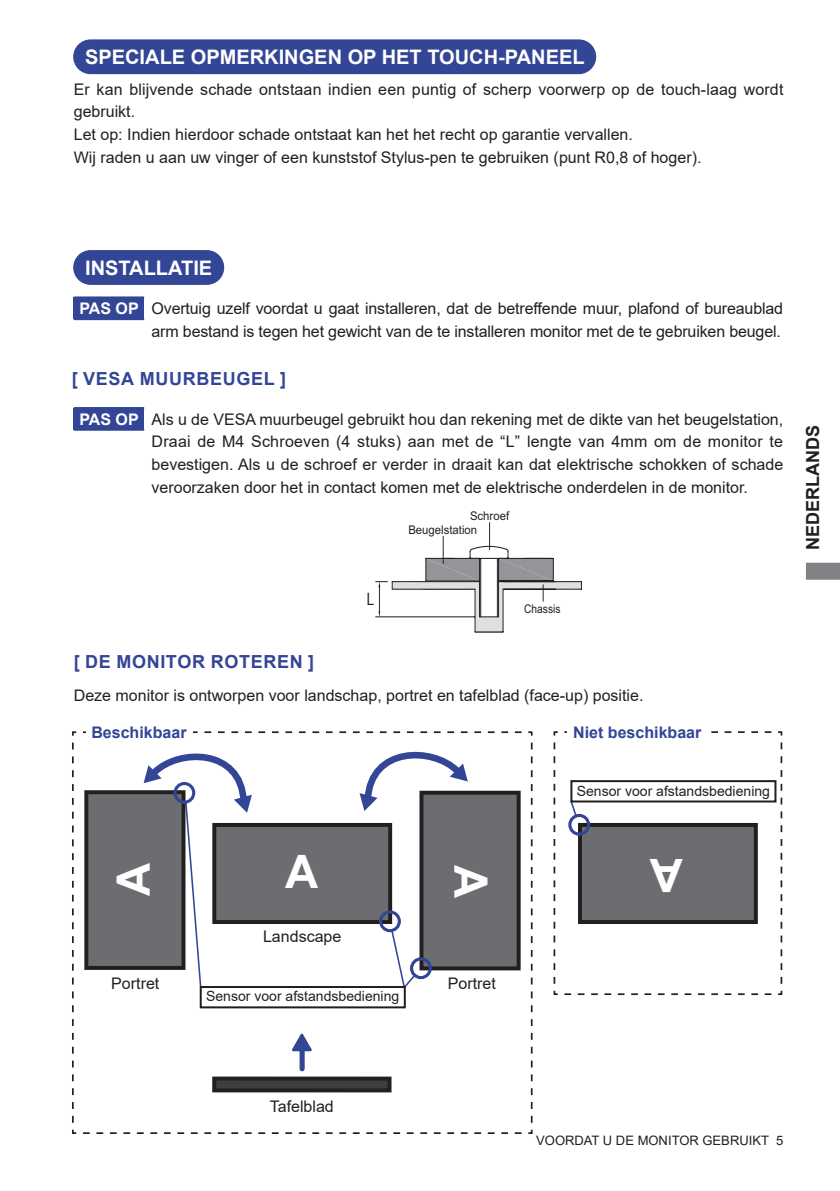
<style>
.page{position:relative;width:840px;height:1191px;background:#fff}
.page>*{position:absolute;margin:0;border:0;box-sizing:border-box;transform-origin:0 0}
.t1{font:700 46px "Arial";color:#fff}
.t2{font:700 20px "Arial";color:#fff}
.t3{font:700 18px "Arial";letter-spacing:.035em;color:#334595}
.t4{font:700 18px "Arial";color:#231f20}
.t5{font:16px/22.6px "Arial";color:#231f20}
.t6{font:700 16px "Arial";color:#334595}
.t7{font:700 16px "Arial";color:#fff}
.t8{font:16px "Koz Go Pro Regular 90 msp RKSJ H";color:#231f20;scale:.94 1}
.t9{font:14px "Arial";color:#231f20}
.t10{font:13px "Arial";color:#231f20}
.t11{font:12px/14.4px "Arial";color:#231f20;scale:.94 1}
.t12{font:12px "Arial";color:#231f20;scale:.85 1}
</style>
<div class="page">
<svg style="left:806px;top:562px;width:33px;height:18px"></svg>
<svg style="left:375px;top:522px;width:206px;height:110px"></svg>
<svg style="left:72px;top:731px;width:461px;height:403px"></svg>
<div style="left:86px;top:724px;width:106px;height:23px;background:#fff"></div>
<svg style="left:553px;top:731px;width:229px;height:265px"></svg>
<div style="left:567px;top:724px;width:139px;height:19px;background:#fff"></div>
<div style="left:214px;top:825px;width:176px;height:97px;background:#6c6d70"></div>
<div style="left:212px;top:823px;width:180px;height:101px;border:4px solid #231f20"></div>
<div style="left:86px;top:792px;width:97px;height:176px;background:#6c6d70"></div>
<div style="left:84px;top:790px;width:101px;height:180px;border:4px solid #231f20"></div>
<div style="left:421px;top:792px;width:97px;height:176px;background:#6c6d70"></div>
<div style="left:419px;top:790px;width:101px;height:180px;border:4px solid #231f20"></div>
<div style="left:379px;top:910px;width:21px;height:22px;border:3px solid #334595;border-radius:50%"></div>
<div style="left:410px;top:957px;width:21px;height:22px;border:3px solid #334595;border-radius:50%"></div>
<svg style="left:390px;top:928px;width:27px;height:61px"></svg>
<div style="left:200px;top:986px;width:205px;height:22px;border:2px solid #231f20"></div>
<svg style="left:143px;top:752px;width:109px;height:236px"></svg>
<svg style="left:359px;top:752px;width:108px;height:59px"></svg>
<svg style="left:569px;top:799px;width:8px;height:19px"></svg>
<div style="left:579px;top:825px;width:176px;height:97px;background:#6c6d70"></div>
<div style="left:577px;top:823px;width:180px;height:101px;border:4px solid #231f20"></div>
<div style="left:568px;top:814px;width:22px;height:21px;border:3px solid #334595;border-radius:50%"></div>
<div style="left:214px;top:1078px;width:175px;height:12px;background:#3e3e3f"></div>
<div style="left:212px;top:1076px;width:179px;height:16px;border:4px solid #231f20"></div>
<svg style="left:288px;top:1029px;width:26px;height:24px"></svg>
<div style="left:299px;top:1050px;width:5px;height:18px;background:#334595"></div>
<div style="left:74px;top:251px;width:149px;height:33px;background:#334595;border-radius:17px"></div>
<div style="left:73px;top:250px;width:151px;height:35px;border:1px solid #334595;border-radius:17px"></div>
<div style="left:74px;top:297px;width:70px;height:22px;background:#334595"></div>
<hr style="left:74px;top:318px;width:70px;height:2px;background:#334595">
<hr style="left:74px;top:296px;width:70px;height:2px;background:#334595">
<div style="left:74px;top:408px;width:70px;height:22px;background:#334595"></div>
<hr style="left:74px;top:429px;width:70px;height:2px;background:#334595">
<hr style="left:74px;top:407px;width:70px;height:2px;background:#334595">
<div style="left:570px;top:780px;width:206px;height:22px;border:2px solid #231f20"></div>
<div style="left:74px;top:40px;width:521px;height:34px;background:#334595;border-radius:17px"></div>
<div style="left:73px;top:39px;width:523px;height:35px;border:1px solid #334595;border-radius:17px"></div>
<p class="t2" style="left:85px;top:43px;width:500px">SPECIALE OPMERKINGEN OP HET TOUCH-PANEEL</p>
<p class="t5" style="left:74px;top:78px;width:710px">Er kan blijvende schade ontstaan indien een puntig of scherp voorwerp op de touch-laag wordt gebruikt.<br>Let op: Indien hierdoor schade ontstaat kan het het recht op garantie vervallen.<br>Wij raden u aan uw vinger of een kunststof Stylus-pen te gebruiken (punt R0,8 of hoger).</p>
<p class="t2" style="left:85px;top:253px;width:129px">INSTALLATIE</p>
<p class="t7" style="left:79px;top:297px;width:61px">PAS OP</p>
<p class="t5" style="left:151px;top:297px;width:632px">Overtuig uzelf voordat u gaat installeren, dat de betreffende muur, plafond of bureaublad arm bestand is tegen het gewicht van de te installeren monitor met de te gebruiken beugel.</p>
<p class="t3" style="left:72px;top:366px;width:215px">[ VESA MUURBEUGEL ]</p>
<p class="t7" style="left:79px;top:408px;width:61px">PAS OP</p>
<p class="t5" style="left:151px;top:408px;width:633px;text-align:justify">Als u de VESA muurbeugel gebruikt hou dan rekening met de dikte van het beugelstation, Draai de M4 Schroeven (4 stuks) aan met de “L” lengte van 4mm om de monitor te bevestigen. Als u de schroef er verder in draait kan dat elektrische schokken of schade veroorzaken door het in contact komen met de elektrische onderdelen in de monitor.</p>
<p class="t11" style="left:408px;top:508px;width:109px;text-indent:62px">Schroef<br>Beugelstation</p>
<p class="t8" style="left:366px;top:589px;width:10px">L</p>
<p class="t12" style="left:524px;top:600px;width:44px">Chassis</p>
<p class="t3" style="left:74px;top:649px;width:242px">[ DE MONITOR ROTEREN ]</p>
<p class="t5" style="left:74px;top:684px;width:571px">Deze monitor is ontworpen voor landschap, portret en tafelblad (face-up) positie.</p>
<p class="t6" style="left:91px;top:721px;width:97px">Beschikbaar</p>
<p class="t6" style="left:573px;top:721px;width:130px">Niet beschikbaar</p>
<p class="t9" style="left:576px;top:781px;width:194px">Sensor voor afstandsbediening</p>
<p class="t4" style="left:799px;top:550px;width:126px;rotate:-90deg">NEDERLANDS</p>
<h1 class="t1" style="left:101px;top:896px;width:35px;rotate:-90deg">A</h1>
<h1 class="t1" style="left:503px;top:864px;width:35px;rotate:90deg">A</h1>
<p class="t5" style="left:111px;top:971px;width:50px">Portret</p>
<p class="t5" style="left:263px;top:925px;width:80px">Landscape</p>
<p class="t9" style="left:206px;top:987px;width:194px">Sensor voor afstandsbediening</p>
<p class="t5" style="left:447px;top:971px;width:50px">Portret</p>
<h1 class="t1" style="left:682px;top:907px;width:35px;rotate:-180deg">A</h1>
<p class="t5" style="left:269px;top:1095px;width:66px">Tafelblad</p>
<p class="t10" style="left:536px;top:1131px;width:248px">VOORDAT U DE MONITOR GEBRUIKT 5</p>
</div>
